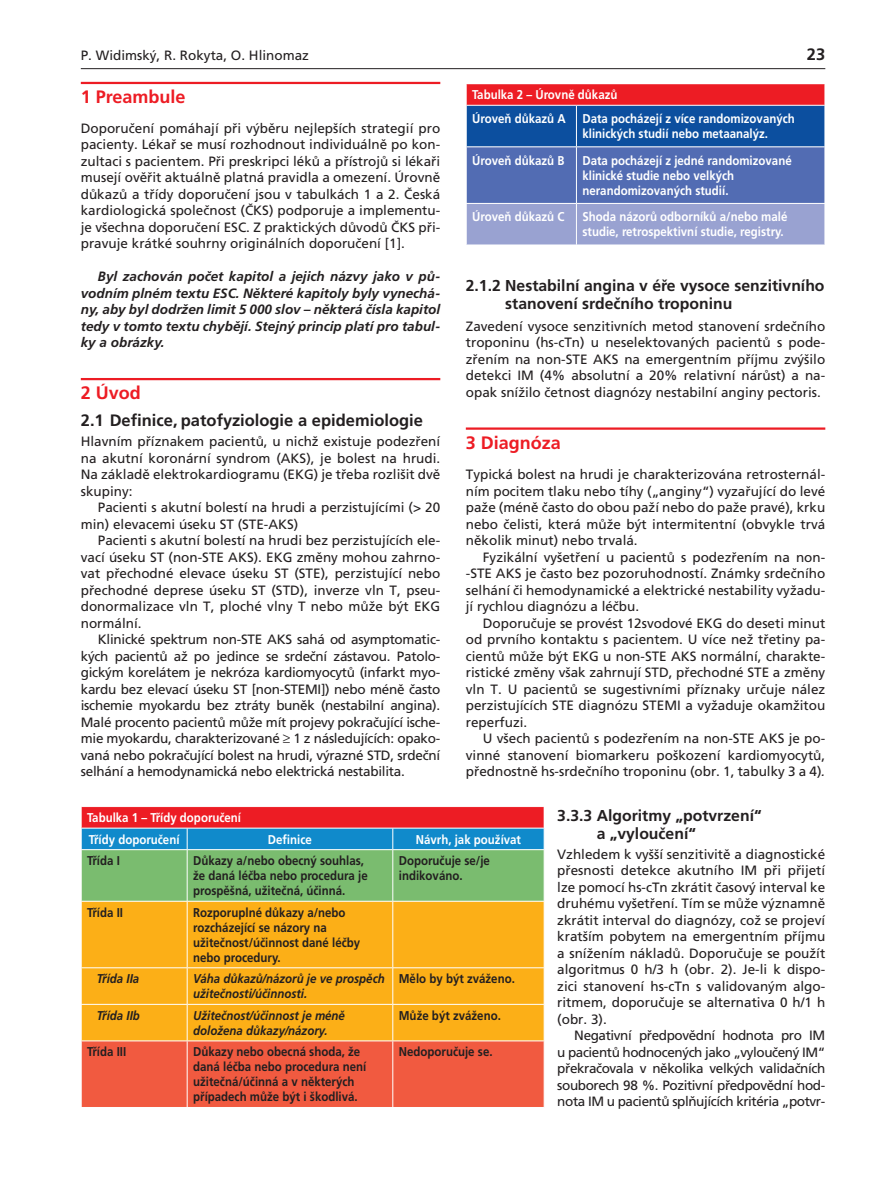
<style>
.page{position:relative;width:893px;height:1191px;background:#fff}
.page>*{position:absolute;margin:0;border:0;box-sizing:border-box;transform-origin:0 0}
.t1{font:700 18px "Frutiger CE";color:#ed1c24}
.t2{font:700 16.5px "Frutiger CE";color:#231f20}
.t3{font:700 15.75px/18px "Frutiger CE";color:#231f20}
.t4{font:13.5px/16.5px "Frutiger CE";color:#231f20;text-align:justify}
.t5{font:italic 700 13.5px/16.5px "Frutiger CE";color:#231f20;text-align:justify}
.t6{font:700 12.75px/15px "Frutiger CE";color:#231f20;scale:.9 1}
.t7{font:700 12.75px/15px "Frutiger CE";color:#fff;scale:.9 1}
.t8{font:italic 700 12.75px/15px "Frutiger CE";color:#231f20;scale:.9 1}
.s1{font-style:italic}
</style>
<div class="page">
<hr style="left:81px;top:68px;width:744px;height:1px;background:#231f20">
<hr style="left:81px;top:82px;width:359px;height:2px;background:#ed1c24">
<hr style="left:81px;top:378px;width:359px;height:2px;background:#ed1c24">
<div style="left:82px;top:902px;width:461px;height:139px;background:#fcaf17"></div>
<div style="left:82px;top:1042px;width:461px;height:65px;background:#f15a40"></div>
<hr style="left:187px;top:902px;width:1px;height:65px;background:#fff">
<hr style="left:392px;top:902px;width:1px;height:65px;background:#fff">
<hr style="left:81px;top:967px;width:106px;height:1px;background:#fff">
<hr style="left:187px;top:967px;width:206px;height:1px;background:#fff">
<hr style="left:187px;top:968px;width:1px;height:36px;background:#fff">
<hr style="left:393px;top:967px;width:151px;height:1px;background:#fff">
<hr style="left:392px;top:968px;width:1px;height:36px;background:#fff">
<hr style="left:81px;top:1004px;width:106px;height:1px;background:#fff">
<hr style="left:187px;top:1004px;width:206px;height:1px;background:#fff">
<hr style="left:187px;top:1005px;width:1px;height:36px;background:#fff">
<hr style="left:393px;top:1004px;width:151px;height:1px;background:#fff">
<hr style="left:392px;top:1005px;width:1px;height:36px;background:#fff">
<hr style="left:187px;top:1041px;width:1px;height:66px;background:#fff">
<hr style="left:392px;top:1041px;width:1px;height:66px;background:#fff">
<svg style="left:81px;top:807px;width:463px;height:94px;background:#7f8f75"></svg>
<hr style="left:81px;top:828px;width:463px;height:1px;background:#fff">
<svg style="left:466px;top:84px;width:359px;height:161px;background:#6869a3"></svg>
<hr style="left:466px;top:105px;width:110px;height:1px;background:#fff">
<hr style="left:466px;top:106px;width:1px;height:40px;background:#fff">
<hr style="left:576px;top:105px;width:249px;height:1px;background:#fff">
<hr style="left:576px;top:106px;width:1px;height:40px;background:#fff">
<hr style="left:824px;top:106px;width:1px;height:40px;background:#fff">
<hr style="left:466px;top:146px;width:110px;height:1px;background:#fff">
<hr style="left:466px;top:147px;width:1px;height:56px;background:#fff">
<hr style="left:576px;top:146px;width:249px;height:1px;background:#fff">
<hr style="left:576px;top:147px;width:1px;height:56px;background:#fff">
<hr style="left:824px;top:147px;width:1px;height:56px;background:#fff">
<hr style="left:466px;top:203px;width:110px;height:1px;background:#fff">
<hr style="left:466px;top:204px;width:1px;height:41px;background:#fff">
<hr style="left:576px;top:203px;width:249px;height:1px;background:#fff">
<hr style="left:576px;top:204px;width:1px;height:41px;background:#fff">
<hr style="left:824px;top:204px;width:1px;height:41px;background:#fff">
<hr style="left:466px;top:427px;width:359px;height:3px;background:#ed1c24">
<p class="t4" style="left:81px;top:48px;width:230px">P. Widimský, R. Rokyta, O. Hlinomaz</p>
<p class="t2" style="left:807px;top:48px;width:20px">23</p>
<h1 class="t1" style="left:81px;top:90px;width:106px">1 Preambule</h1>
<p class="t4" style="left:81px;top:121px;width:361px">Doporučení pomáhají při výběru nejlepších strategií pro pacienty. Lékař se musí rozhodnout individuálně po kon&shy;zultaci s pacientem. Při preskripci léků a přístrojů si lékaři musejí ověřit aktuálně platná pravidla a omezení. Úrovně důkazů a třídy doporučení jsou v tabulkách 1 a 2. Česká kardiologická společnost (ČKS) podporuje a implementu&shy;je všechna doporučení ESC. Z praktických důvodů ČKS při&shy;pravuje krátké souhrny originálních doporučení [1].</p>
<p class="t5" style="left:81px;top:269px;width:361px;text-indent:17px">Byl zachován počet kapitol a jejich názvy jako v pů&shy;vodním plném textu ESC. Některé kapitoly byly vynechá&shy;ny, aby byl dodržen limit 5 000 slov – některá čísla kapitol tedy v tomto textu chybějí. Stejný princip platí pro tabul&shy;ky a obrázky.</p>
<h1 class="t1" style="left:81px;top:386px;width:62px">2 Úvod</h1>
<p class="t2" style="left:81px;top:414px;width:344px">2.1 Definice, patofyziologie a epidemiologie</p>
<p class="t4" style="left:81px;top:435px;width:361px">Hlavním příznakem pacientů, u nichž existuje podezření na akutní koronární syndrom (AKS), je bolest na hrudi.<br>Na základě elektrokardiogramu (EKG) je třeba rozlišit dvě skupiny:</p>
<p class="t4" style="left:81px;top:501px;width:361px;text-indent:17px">Pacienti s akutní bolestí na hrudi a perzistujícími (&gt; 20 min) elevacemi úseku ST (STE-AKS)</p>
<p class="t4" style="left:81px;top:534px;width:361px;text-indent:17px">Pacienti s akutní bolestí na hrudi bez perzistujících ele&shy;vací úseku ST (non-STE AKS). EKG změny mohou zahrno&shy;vat přechodné elevace úseku ST (STE), perzistující nebo přechodné deprese úseku ST (STD), inverze vln T, pseu&shy;donormalizace vln T, ploché vlny T nebo může být EKG normální.</p>
<p class="t4" style="left:81px;top:633px;width:361px;text-indent:17px">Klinické spektrum non-STE AKS sahá od asymptomatic&shy;kých pacientů až po jedince se srdeční zástavou. Patolo&shy;gickým korelátem je nekróza kardiomyocytů (infarkt myo&shy;kardu bez elevací úseku ST [non-STEMI]) nebo méně často ischemie myokardu bez ztráty buněk (nestabilní angina).<br>Malé procento pacientů může mít projevy pokračující ische&shy;mie myokardu, charakterizované ≥ 1 z následujících: opako&shy;vaná nebo pokračující bolest na hrudi, výrazné STD, srdeční selhání a hemodynamická nebo elektrická nestabilita.</p>
<p class="t7" style="left:87px;top:808px;width:173px;line-height:21.6px">Tabulka 1 – Tř í dy doporuč ení<br>Tř í dy doporuč ení</p>
<p class="t7" style="left:472px;top:84px;width:163px;line-height:24px">Tabulka 2 – Ú rovně dů kazů<br>Ú roveň dů kazů A</p>
<p class="t7" style="left:582px;top:112px;width:237px">Data pochá zejí z více randomizovaný ch klinický ch studií nebo metaanalý z.</p>
<p class="t7" style="left:472px;top:154px;width:104px">Ú roveň dů kazů B</p>
<p class="t7" style="left:582px;top:154px;width:234px">Data pochá zejí z jedné randomizované klinické studie nebo velký ch nerandomizovaný ch studií .</p>
<p class="t7" style="left:472px;top:210px;width:104px">Ú roveň dů kazů C</p>
<p class="t7" style="left:582px;top:210px;width:229px">Shoda ná zorů odborní ků a/nebo malé studie, retrospektivní studie, registry.</p>
<p class="t3" style="left:505px;top:278px;width:321px;text-indent:-39px">2.1.2 Nestabilní angina v éře vysoce senzitivního stanovení srdečního troponinu</p>
<p class="t4" style="left:466px;top:319px;width:361px">Zavedení vysoce senzitivních metod stanovení srdečního troponinu (hs-cTn) u neselektovaných pacientů s pode&shy;zřením na non-STE AKS na emergentním příjmu zvýšilo detekci IM (4% absolutní a 20% relativní nárůst) a na&shy;opak snížilo četnost diagnózy nestabilní anginy pectoris.</p>
<h1 class="t1" style="left:466px;top:435px;width:97px">3 Diagnóza</h1>
<p class="t4" style="left:466px;top:468px;width:361px">Typická bolest na hrudi je charakterizována retrosternál&shy;ním pocitem tlaku nebo tíhy („anginy“) vyzařující do levé paže (méně často do obou paží nebo do paže pravé), krku nebo čelisti, která může být intermitentní (obvykle trvá několik minut) nebo trvalá.</p>
<p class="t4" style="left:466px;top:550px;width:361px;text-indent:17px">Fyzikální vyšetření u pacientů s podezřením na non--STE AKS je často bez pozoruhodností. Známky srdečního selhání či hemodynamické a elektrické nestability vyžadu&shy;jí rychlou diagnózu a léčbu.</p>
<p class="t4" style="left:466px;top:616px;width:361px;text-indent:17px">Doporučuje se provést 12svodové EKG do deseti minut od prvního kontaktu s pacientem. U více než třetiny pa&shy;cientů může být EKG u non-STE AKS normální, charakte&shy;ristické změny však zahrnují STD, přechodné STE a změny vln T. U pacientů se sugestivními příznaky určuje nález perzistujících STE diagnózu STEMI a vyžaduje okamžitou reperfuzi.</p>
<p class="t4" style="left:466px;top:732px;width:361px;text-indent:17px">U všech pacientů s podezřením na non-STE AKS je po&shy;vinné stanovení biomarkeru poškození kardiomyocytů, přednostně hs-srdečního troponinu (obr. 1, tabulky 3 a 4)<span class="s1">.</span></p>
<p class="t3" style="left:596px;top:808px;width:166px;text-indent:-39px">3.3.3 Algoritmy „potvrzení“ a „vyloučení“</p>
<p class="t4" style="left:557px;top:847px;width:269px">Vzhledem k vyšší senzitivitě a diagnostické přesnosti detekce akutního IM při přijetí lze pomocí hs-cTn zkrátit časový interval ke druhému vyšetření. Tím se může významně zkrátit interval do diagnózy, což se projeví kratším pobytem na emergentním příjmu a snížením nákladů. Doporučuje se použít algoritmus 0 h/3 h (obr. 2). Je-li k dispo&shy;zici stanovení hs-cTn s validovaným algo&shy;ritmem, doporučuje se alternativa 0 h/1 h (obr. 3).</p>
<p class="t4" style="left:557px;top:1029px;width:269px;text-indent:17px">Negativní předpovědní hodnota pro IM u pacientů hodnocených jako „vyloučený IM“ překračovala v několika velkých validačních souborech 98 %. Pozitivní předpovědní hod&shy;nota IM u pacientů splňujících kritéria „potvr-</p>
<p class="t7" style="left:268px;top:832px;width:50px">Definice</p>
<p class="t7" style="left:416px;top:832px;width:118px">Ná vrh, jak použ í vat</p>
<p class="t6" style="left:87px;top:854px;width:38px">Třída I</p>
<p class="t6" style="left:193px;top:854px;width:195px">Dů kazy a/nebo obecný souhlas, ž e daná lé č ba nebo procedura je prospě š ná , už iteč ná , ú č inná .</p>
<p class="t6" style="left:399px;top:854px;width:103px">Doporuč uje se/je indiková no.</p>
<p class="t6" style="left:87px;top:906px;width:41px">Třída II</p>
<p class="t6" style="left:193px;top:906px;width:187px">Rozporuplné dů kazy a/nebo rozchá zejí cí se ná zory na<br>už iteč nost/ú č innost dané lé č by nebo procedury.</p>
<p class="t8" style="left:97px;top:972px;width:49px">Třída IIa</p>
<p class="t8" style="left:193px;top:972px;width:214px">Vá ha dů kazů /ná zorů je ve prospě ch už iteč nosti/ú č innosti.</p>
<p class="t6" style="left:399px;top:972px;width:130px">Mě lo by bý t zvá ž eno.</p>
<p class="t8" style="left:97px;top:1009px;width:49px">Třída IIb</p>
<p class="t8" style="left:193px;top:1009px;width:170px">Už iteč nost/ú č innost je mé ně dolož ena dů kazy/ná zory.</p>
<p class="t6" style="left:399px;top:1009px;width:115px">Mů ž e bý t zvá ž eno.</p>
<p class="t6" style="left:87px;top:1045px;width:45px">Třída III</p>
<p class="t6" style="left:193px;top:1045px;width:194px">Dů kazy nebo obecná shoda, ž e daná lé č ba nebo procedura není už iteč ná /ú č inná a v ně který ch př í padech mů ž e bý t i š kodlivá .</p>
<p class="t6" style="left:399px;top:1045px;width:106px">Nedoporuč uje se.</p>
</div>
